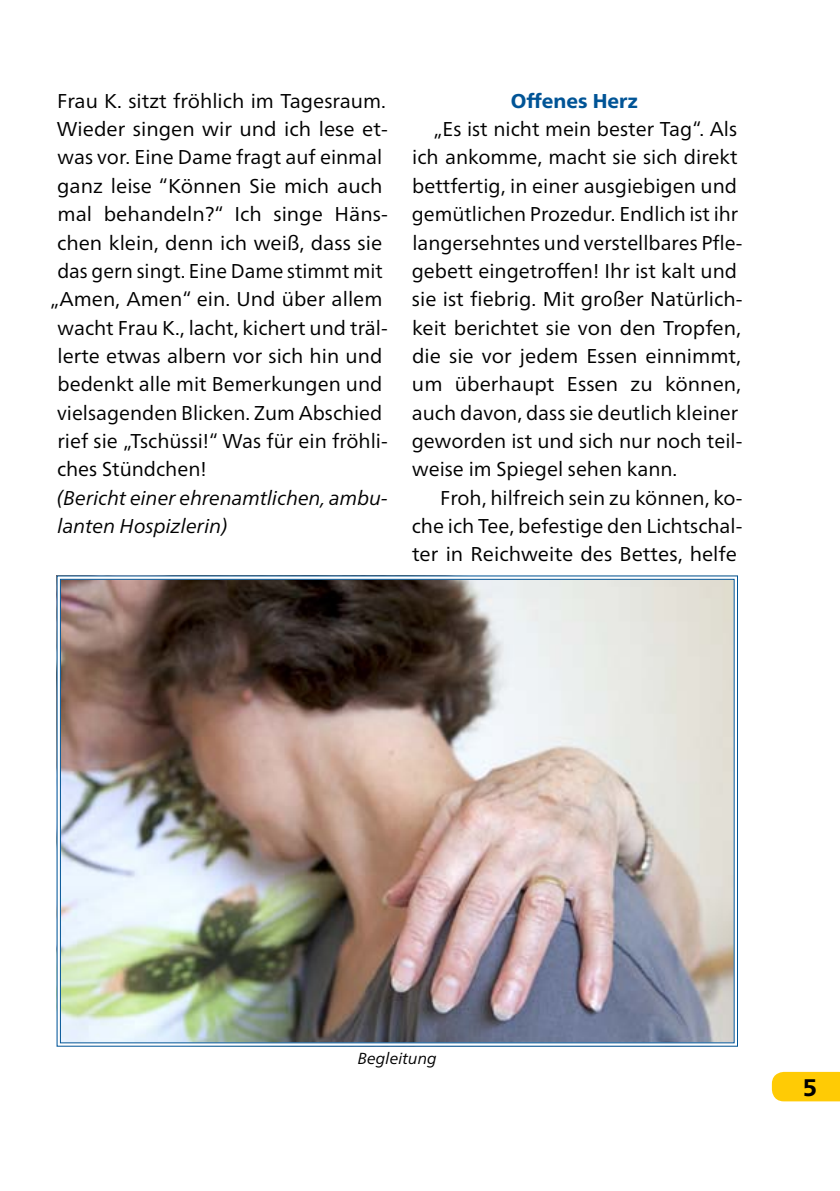
<style>
.page{position:relative;width:840px;height:1191px;background:#fff}
.page>*{position:absolute;margin:0;border:0;box-sizing:border-box;transform-origin:0 0}
.t1{font:800 24px "Frutiger Neue LT Pro";color:#000}
.t2{font:20px/28.4px "Frutiger Neue LT Pro";color:#000}
.t3{font:italic 20px/28.4px "Frutiger Neue LT Pro";color:#000}
.t4{font:800 20px "Frutiger Neue LT Pro";color:#005496}
.t5{font:italic 16px "Frutiger Neue LT Pro";color:#000}
</style>
<div class="page">
<svg style="left:771px;top:1071px;width:68px;height:30px;background:#ffce16"></svg>
<img style="left:56px;top:575px;width:681px;height:471px">
<p class="t2" style="left:57px;top:86px;width:327px">Frau K. sitzt fröhlich im Tagesraum.</p>
<p class="t2" style="left:57px;top:115px;width:332px">Wieder singen wir und ich lese et-</p>
<p class="t2" style="left:57px;top:143px;width:326px">was vor. Eine Dame fragt auf einmal</p>
<p class="t2" style="left:57px;top:171px;width:326px">ganz leise “Können Sie mich auch</p>
<p class="t2" style="left:57px;top:200px;width:331px">mal behandeln?“ Ich singe Häns-</p>
<p class="t2" style="left:57px;top:228px;width:326px">chen klein, denn ich weiß, dass sie</p>
<p class="t2" style="left:57px;top:256px;width:327px">das gern singt. Eine Dame stimmt mit</p>
<p class="t2" style="left:50px;top:285px;width:333px">„Amen, Amen“ ein. Und über allem</p>
<p class="t2" style="left:57px;top:313px;width:331px">wacht Frau K., lacht, kichert und träl-</p>
<p class="t2" style="left:58px;top:341px;width:326px">lerte etwas albern vor sich hin und</p>
<p class="t2" style="left:57px;top:370px;width:326px">bedenkt alle mit Bemerkungen und</p>
<p class="t2" style="left:57px;top:398px;width:326px">vielsagenden Blicken. Zum Abschied</p>
<p class="t2" style="left:57px;top:427px;width:331px">rief sie „Tschüssi!“ Was für ein fröhli-</p>
<p class="t2" style="left:57px;top:455px;width:151px">ches Stündchen!</p>
<p class="t3" style="left:57px;top:483px;width:332px">(Bericht einer ehrenamtlichen, ambu&shy;lanten Hospizlerin)</p>
<p class="t4" style="left:510px;top:89px;width:128px">Offenes Herz</p>
<p class="t2" style="left:411px;top:115px;width:332px;text-indent:22px">„Es ist nicht mein bester Tag“. Als ich ankomme, macht sie sich direkt bettfertig, in einer ausgiebigen und gemütlichen Prozedur. Endlich ist ihr langersehntes und verstellbares Pfle&shy;gebett eingetroffen! Ihr ist kalt und sie ist fiebrig. Mit großer Natürlich&shy;keit berichtet sie von den Tropfen, die sie vor jedem Essen einnimmt, um überhaupt Essen zu können, auch davon, dass sie deutlich kleiner geworden ist und sich nur noch teil&shy;weise im Spiegel sehen kann.</p>
<p class="t2" style="left:411px;top:483px;width:332px;text-align:justify;text-indent:28px">Froh, hilfreich sein zu können, ko&shy;che ich Tee, befestige den Lichtschal&shy;ter in Reichweite des Bettes, helfe</p>
<p class="t5" style="left:357px;top:1049px;width:81px">Begleitung</p>
<p class="t1" style="left:802px;top:1073px;width:16px">5</p>
</div>
